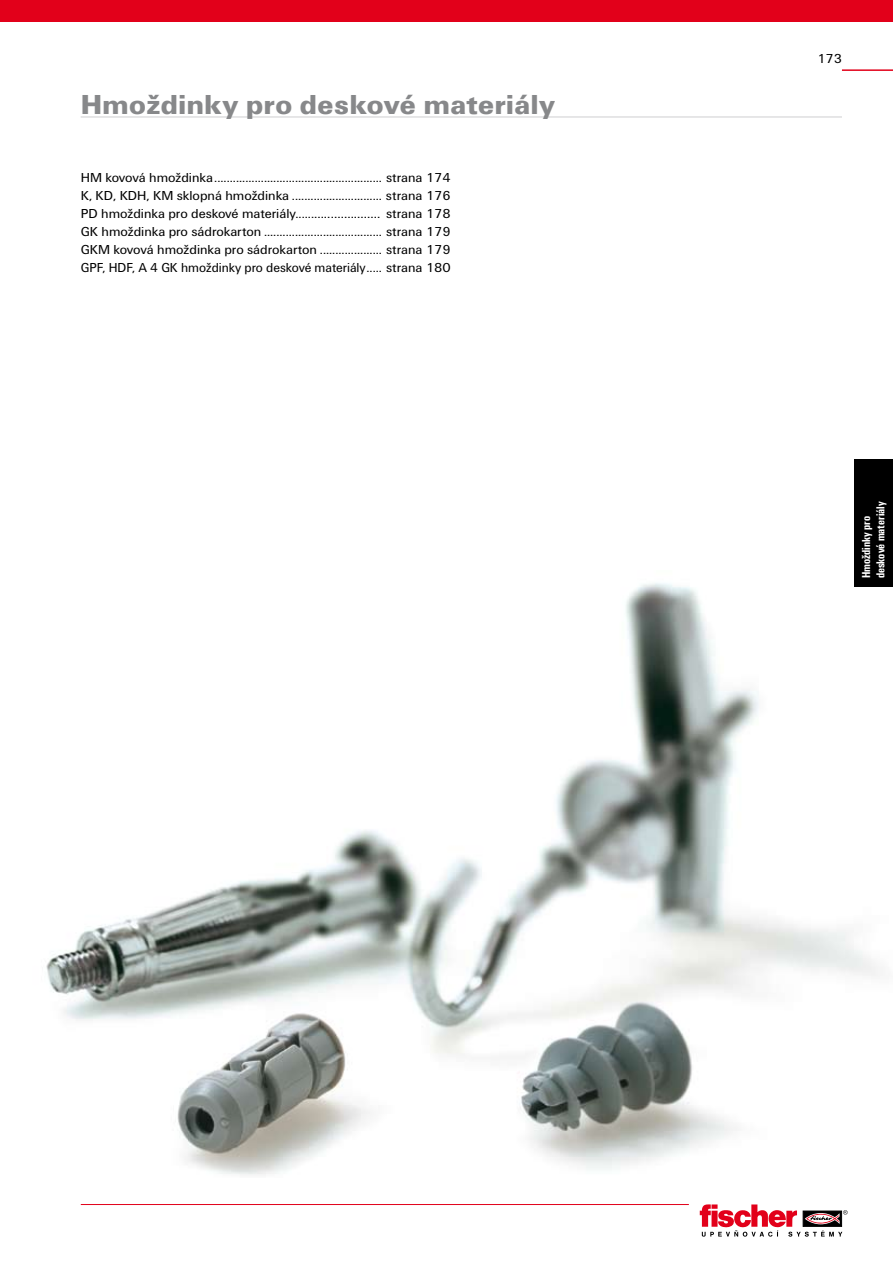
<style>
.page{position:relative;width:893px;height:1263px;background:#fff}
.page>*{position:absolute;margin:0;border:0;box-sizing:border-box;transform-origin:0 0}
.t1{font:900 28.5px "Fi We";color:#87888a}
.t2{font:13.5px/18px "Fi We";color:#000;text-align:justify}
.t3{font:700 condensed 12px/14.4px "Fi We";color:#fff}
</style>
<div class="page">
<div style="left:0;top:0;width:893px;height:21px;background:#e2001a"></div>
<hr style="left:842px;top:69px;width:51px;height:2px;background:#e2001a">
<img style="left:46px;top:570px;width:832px;height:605px">
<hr style="left:81px;top:116px;width:761px;height:2px;background:#e5e5e6">
<div style="left:855px;top:459px;width:38px;height:92px;background:#000"></div>
<svg style="left:700px;top:1204px;width:148px;height:32px"></svg>
<div style="left:855px;top:489px;width:38px;height:98px;background:#000"></div>
<hr style="left:81px;top:1204px;width:608px;height:1px;background:#e2001a">
<h1 class="t1" style="left:81px;top:89px;width:476px">Hmoždinky pro deskové materiály</h1>
<p class="t2" style="left:81px;top:169px;width:371px">HM kovová hmoždinka...................................................... strana 174<br>K, KD, KDH, KM sklopná hmoždinka ............................. strana 176<br>PD hmoždinka pro deskové materiály.......................... strana 178<br>GK hmoždinka pro sádrokarton ...................................... strana 179<br>GKM kovová hmoždinka pro sádrokarton .................... strana 179<br>GPF, HDF, A 4 GK hmoždinky pro deskové materiály..... strana 180</p>
<p class="t2" style="left:817px;top:50px;width:26px">173</p>
<p class="t3" style="left:857px;top:543px;width:46px;rotate:-90deg">Dutinové hmoždinky</p>
<p class="t3" style="left:859px;top:578px;width:79px;rotate:-90deg">Hmoždinky pro deskové materiály</p>
</div>
